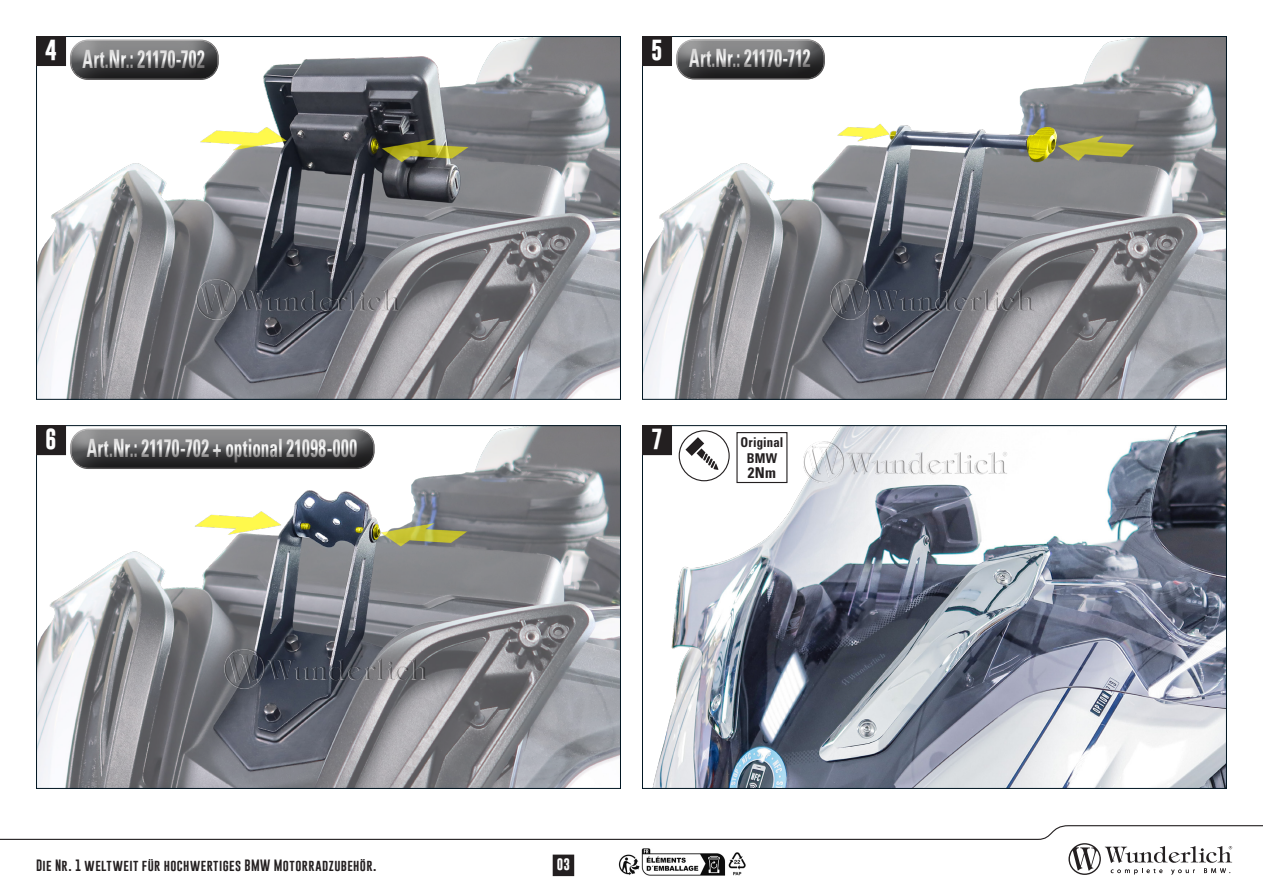
<style>
.page{position:relative;width:1263px;height:893px;background:#fff}
.page>*{position:absolute;margin:0;border:0;box-sizing:border-box;transform-origin:0 0}
.t1{font:700 condensed 25.2px "Univers LT Std";letter-spacing:.015em;color:#fff;scale:.69 1}
.t2{font:700 21px "Gobold";color:#fff}
.t3{font:700 condensed 15px "Univers LT Std";color:#231f20}
.t4{font:700 condensed 13.5px "Univers LT Std";letter-spacing:.01em;color:#231f20;scale:.95 1}
.t5{font:12px "Gobold";letter-spacing:.035em;color:#231f20}
.t6{font:700 12px "Gobold";color:#fff}
</style>
<div class="page">
<svg style="left:0;top:825px;width:1263px;height:50px"></svg>
<img style="left:644px;top:38px;width:581px;height:360px">
<img style="left:38px;top:38px;width:581px;height:360px">
<img style="left:38px;top:427px;width:581px;height:360px">
<img style="left:644px;top:427px;width:581px;height:360px">
<div style="left:553px;top:855px;width:21px;height:21px;background:#231f20"></div>
<div style="left:642px;top:426px;width:29px;height:29px;background:#231f20"></div>
<div style="left:642px;top:425px;width:30px;height:30px;border:1px solid #231f20"></div>
<div style="left:37px;top:37px;width:29px;height:29px;background:#231f20"></div>
<div style="left:36px;top:36px;width:30px;height:30px;border:1px solid #231f20"></div>
<div style="left:67px;top:37px;width:156px;height:30px;background:#fff;opacity:.55"></div>
<div style="left:67px;top:41px;width:156px;height:39px;background:#231f20;opacity:.56"></div>
<div style="left:737px;top:433px;width:50px;height:49px;background:#fff"></div>
<div style="left:736px;top:432px;width:51px;height:51px;border:1px solid #231f20"></div>
<div style="left:37px;top:426px;width:29px;height:29px;background:#231f20"></div>
<div style="left:36px;top:425px;width:30px;height:30px;border:1px solid #231f20"></div>
<div style="left:642px;top:37px;width:29px;height:29px;background:#231f20"></div>
<div style="left:642px;top:36px;width:30px;height:30px;border:1px solid #231f20"></div>
<div style="left:673px;top:36px;width:156px;height:30px;background:#fff;opacity:.55"></div>
<div style="left:673px;top:40px;width:156px;height:40px;background:#231f20;opacity:.56"></div>
<div style="left:67px;top:426px;width:312px;height:30px;background:#fff;opacity:.55"></div>
<div style="left:67px;top:430px;width:312px;height:39px;background:#231f20;opacity:.56"></div>
<div style="left:679px;top:431px;width:50px;height:50px;background:#fff;border-radius:50%"></div>
<div style="left:679px;top:430px;width:51px;height:51px;border:1px solid #231f20;border-radius:50%"></div>
<svg style="left:685px;top:437px;width:33px;height:33px"></svg>
<img style="left:831px;top:279px;width:206px;height:40px">
<img style="left:196px;top:279px;width:206px;height:40px">
<img style="left:225px;top:648px;width:206px;height:41px">
<img style="left:803px;top:442px;width:206px;height:41px">
<img style="left:618px;top:848px;width:129px;height:27px">
<p class="t1" style="left:45px;top:43px;width:233px"><sup>4</sup> Art.Nr.: 21170-702</p>
<p class="t1" style="left:651px;top:43px;width:232px"><sup>5</sup> Art.Nr.: 21170-712</p>
<p class="t2" style="left:45px;top:425px;width:13px">6</p>
<p class="t1" style="left:87px;top:432px;width:393px">Art.Nr.: 21170-702 + optional 21098-000</p>
<p class="t2" style="left:651px;top:425px;width:13px">7</p>
<p class="t4" style="left:740px;top:434px;width:47px">Original</p>
<p class="t4" style="left:747px;top:450px;width:34px">BMW</p>
<p class="t3" style="left:748px;top:463px;width:30px">2Nm</p>
<p class="t5" style="left:36px;top:858px;width:342px">Die Nr. 1 weltweit für hochwertiges BMW Motorradzubehör.</p>
<p class="t6" style="left:557px;top:857px;width:15px">03</p>
</div>
